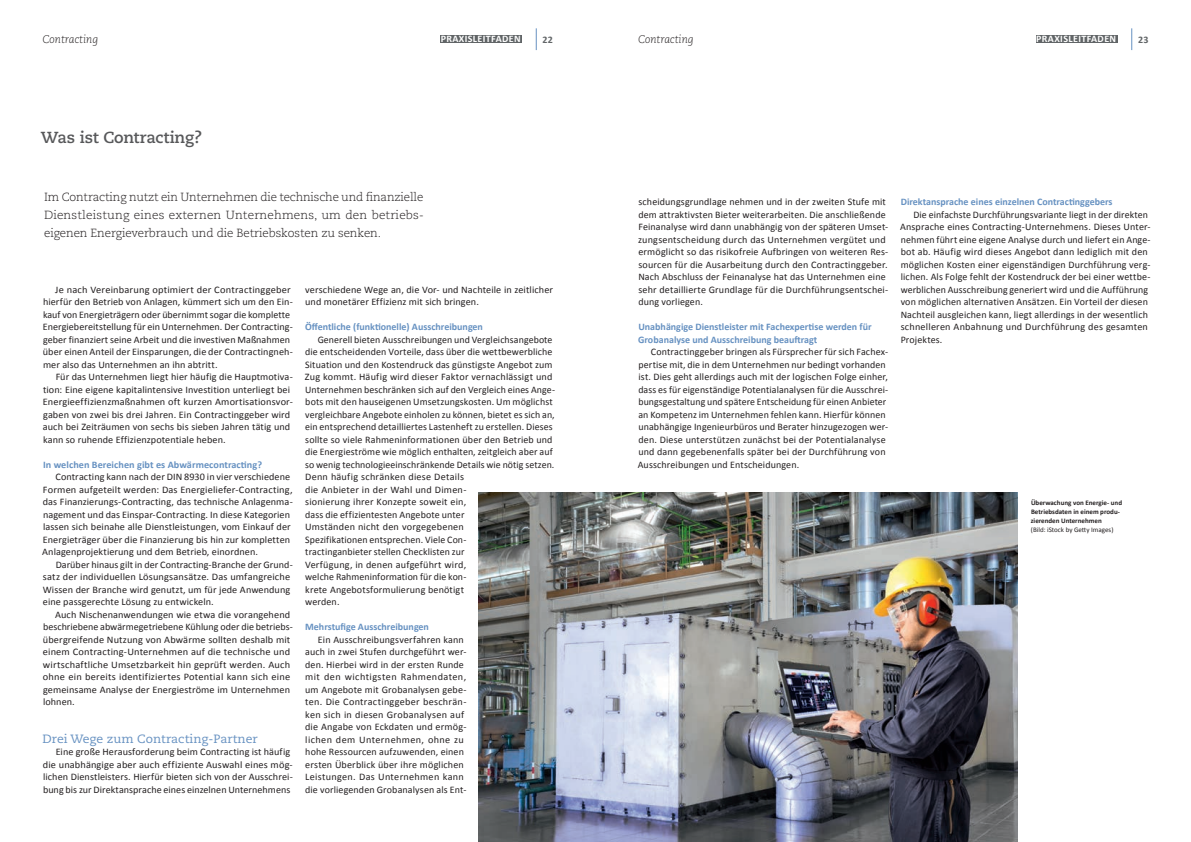
<style>
.page{position:relative;width:1191px;height:842px;background:#fff}
.page>*{position:absolute;margin:0;border:0;box-sizing:border-box;transform-origin:0 0}
.t1{font:700 16px "Caecilia";letter-spacing:-.01em;color:#57585a}
.H2_Headline_in_body{font:12px "Caecilia";letter-spacing:.005em;color:#6691c1}
.einlauftext{font:300 11.8px/18px "Caecilia";letter-spacing:-.01em;color:#231f20;text-align:justify}
.t2{font:italic 300 11px "Caecilia";color:#231f20}
.bodycopy{font:10px/12.5px "Calibri";letter-spacing:.01em;color:#231f20}
.bodycopy-2{font:10px/12.5px "Calibri";letter-spacing:.01em;color:#231f20;scale:1.04 1}
.subheadline{font:700 10px/12.5px "Calibri";color:#6691c1}
.t3{font:700 10px "Calibri";letter-spacing:.04em;color:#fff}
.t4{font:700 10px "Calibri";color:#616567}
.BU{font:700 7px/9px "Calibri";color:#231f20}
.s1{font-weight:400}
</style>
<div class="page">
<div style="left:1036px;top:35px;width:81px;height:8px;background:#616567"></div>
<svg style="left:1131px;top:28px;width:1px;height:22px"></svg>
<div style="left:440px;top:35px;width:82px;height:8px;background:#616567"></div>
<svg style="left:536px;top:28px;width:1px;height:22px"></svg>
<img style="left:478px;top:493px;width:539px;height:349px">
<p class="t2" style="left:43px;top:33px;width:57px">Contracting</p>
<p class="t3" style="left:441px;top:33px;width:81px">PRAXISLEITFADEN</p>
<p class="t4" style="left:542px;top:33px;width:12px">22</p>
<p class="t2" style="left:638px;top:33px;width:57px">Contracting</p>
<p class="t3" style="left:1036px;top:33px;width:81px">PRAXISLEITFADEN</p>
<p class="t4" style="left:1138px;top:33px;width:12px">23</p>
<h1 class="t1" style="left:41px;top:128px;width:163px">Was ist Contracting?</h1>
<p class="einlauftext" style="left:44px;top:188px;width:381px">Im Contracting nutzt ein Unternehmen die technische und finanzielle Dienstleistung eines externen Unternehmens, um den betriebs&shy;eigenen Energieverbrauch und die Betriebskosten zu senken.</p>
<p class="bodycopy-2" style="left:43px;top:282px;width:242px;text-indent:12px">Je nach Vereinbarung optimiert der Contractinggeber hierfür den Betrieb von Anlagen, kümmert sich um den Ein&shy;kauf von Energieträgern oder übernimmt sogar die komplette Energiebereitstellung für ein Unternehmen. Der Contracting&shy;geber finanziert seine Arbeit und die investiven Maßnahmen über einen Anteil der Einsparungen, die der Contractingneh&shy;mer also das Unternehmen an ihn abtritt.</p>
<p class="bodycopy" style="left:43px;top:370px;width:251px;text-indent:13px">Für das Unternehmen liegt hier häufig die Hauptmotiva&shy;tion: Eine eigene kapitalintensive Investition unterliegt bei Energieeffizienzmaßnahmen oft kurzen Amortisationsvor&shy;gaben von zwei bis drei Jahren. Ein Contractinggeber wird auch bei Zeiträumen von sechs bis sieben Jahren tätig und kann so ruhende Effizienzpotentiale heben.</p>
<p class="subheadline" style="left:43px;top:457px;width:220px">In welchen Bereichen gibt es Abwärmecontracting?</p>
<p class="bodycopy" style="left:42px;top:470px;width:252px;text-indent:13px">Contracting kann nach der DIN 8930 in vier verschiedene Formen aufgeteilt werden: Das Energieliefer-Contracting, das Finanzierungs-Contracting, das technische Anlagenma&shy;nagement und das Einspar-Contracting. In diese Kategorien lassen sich beinahe alle Dienstleistungen, vom Einkauf der Energieträger über die Finanzierung bis hin zur kompletten Anlagenprojektierung und dem Betrieb, einordnen.</p>
<p class="bodycopy" style="left:43px;top:557px;width:251px;text-indent:13px">Darüber hinaus gilt in der Contracting-Branche der Grund&shy;satz der individuellen Lösungsansätze. Das umfangreiche Wissen der Branche wird genutzt, um für jede Anwendung eine passgerechte Lösung zu entwickeln.</p>
<p class="bodycopy" style="left:43px;top:607px;width:251px;text-indent:12px">Auch Nischenanwendungen wie etwa die vorangehend beschriebene abwärmegetriebene Kühlung oder die betriebs&shy;übergreifende Nutzung von Abwärme sollten deshalb mit einem Contracting-Unternehmen auf die technische und wirtschaftliche Umsetzbarkeit hin geprüft werden. Auch ohne ein bereits identifiziertes Potential kann sich eine gemeinsame Analyse der Energieströme im Unternehmen lohnen.</p>
<p class="H2_Headline_in_body" style="left:43px;top:731px;width:217px">Drei Wege zum Contracting-Partner</p>
<p class="bodycopy" style="left:43px;top:745px;width:251px;text-indent:13px">Eine große Herausforderung beim Contracting ist häufig die unabhängige aber auch effiziente Auswahl eines mög&shy;lichen Dienstleisters. Hierfür bieten sich von der Ausschrei&shy;bung bis zur Direktansprache eines einzelnen Unternehmens</p>
<p class="bodycopy" style="left:305px;top:282px;width:249px">verschiedene Wege an, die Vor- und Nachteile in zeitlicher und monetärer Effizienz mit sich bringen.</p>
<p class="subheadline" style="left:305px;top:320px;width:179px">Öffentliche (funktionelle) Ausschreibungen</p>
<p class="bodycopy" style="left:305px;top:332px;width:252px;text-indent:13px">Generell bieten Ausschreibungen und Vergleichsangebote die entscheidenden Vorteile, dass über die wettbewerbliche Situation und den Kostendruck das günstigste Angebot zum Zug kommt. Häufig wird dieser Faktor vernachlässigt und Unternehmen beschränken sich auf den Vergleich eines Ange&shy;bots mit den hauseigenen Umsetzungskosten. Um möglichst vergleichbare Angebote einholen zu können, bietet es sich an, ein entsprechend detailliertes Lastenheft zu erstellen. Dieses sollte so viele Rahmeninformationen über den Betrieb und die Energieströme wie möglich enthalten, zeitgleich aber auf so wenig technologieeinschränkende Details wie nötig setzen.<br>Denn häufig schränken diese Details<br>die Anbieter in der Wahl und Dimen-<br>sionierung ihrer Konzepte soweit ein,<br>dass die effizientesten Angebote unter<br>Umständen nicht den vorgegebenen<br>Spezifikationen entsprechen. Viele Con-<br>tractinganbieter stellen Checklisten zur<br>Verfügung, in denen aufgeführt wird,<br>welche Rahmeninformation für die kon-<br>krete Angebotsformulierung benötigt<br>werden.</p>
<p class="subheadline" style="left:305px;top:620px;width:125px">Mehrstufige Ausschreibungen</p>
<p class="bodycopy" style="left:305px;top:632px;width:163px;text-indent:13px">Ein Ausschreibungsverfahren kann auch in zwei Stufen durchgeführt wer&shy;den. Hierbei wird in der ersten Runde mit den wichtigsten Rahmendaten, um Angebote mit Grobanalysen gebe&shy;ten. Die Contractinggeber beschrän&shy;ken sich in diesen Grobanalysen auf die Angabe von Eckdaten und ermög&shy;lichen dem Unternehmen, ohne zu hohe Ressourcen aufzuwenden, einen ersten Überblick über ihre möglichen Leistungen. Das Unternehmen kann die vorliegenden Grobanalysen als Ent-</p>
<p class="bodycopy" style="left:638px;top:195px;width:251px">scheidungsgrundlage nehmen und in der zweiten Stufe mit dem attraktivsten Bieter weiterarbeiten. Die anschließende Feinanalyse wird dann unabhängig von der späteren Umset&shy;zungsentscheidung durch das Unternehmen vergütet und ermöglicht so das risikofreie Aufbringen von weiteren Res&shy;sourcen für die Ausarbeitung durch den Contractinggeber.<br>Nach Abschluss der Feinanalyse hat das Unternehmen eine sehr detaillierte Grundlage für die Durchführungsentschei&shy;dung vorliegen.</p>
<p class="subheadline" style="left:638px;top:320px;width:235px">Unabhängige Dienstleister mit Fachexpertise werden für<br>Grobanalyse und Ausschreibung beauftragt</p>
<p class="bodycopy" style="left:638px;top:345px;width:252px;text-indent:13px">Contractinggeber bringen als Fürsprecher für sich Fachex&shy;pertise mit, die in dem Unternehmen nur bedingt vorhanden ist. Dies geht allerdings auch mit der logischen Folge einher, dass es für eigenständige Potentialanalysen für die Ausschrei&shy;bungsgestaltung und spätere Entscheidung für einen Anbieter an Kompetenz im Unternehmen fehlen kann. Hierfür können unabhängige Ingenieurbüros und Berater hinzugezogen wer&shy;den. Diese unterstützen zunächst bei der Potentialanalyse und dann gegebenenfalls später bei der Durchführung von Ausschreibungen und Entscheidungen.</p>
<p class="subheadline" style="left:900px;top:195px;width:213px">Direktansprache eines einzelnen Contractinggebers</p>
<p class="bodycopy" style="left:900px;top:207px;width:252px;text-indent:13px">Die einfachste Durchführungsvariante liegt in der direkten Ansprache eines Contracting-Unternehmens. Dieses Unter&shy;nehmen führt eine eigene Analyse durch und liefert ein Ange&shy;bot ab. Häufig wird dieses Angebot dann lediglich mit den möglichen Kosten einer eigenständigen Durchführung verg&shy;lichen. Als Folge fehlt der Kostendruck der bei einer wettbe&shy;werblichen Ausschreibung generiert wird und die Aufführung von möglichen alternativen Ansätzen. Ein Vorteil der diesen Nachteil ausgleichen kann, liegt allerdings in der wesentlich schnelleren Anbahnung und Durchführung des gesamten Projektes.</p>
<p class="BU" style="left:1030px;top:498px;width:93px">Überwachung von Energie- und<br>Betriebsdaten in einem produ&shy;zierenden Unternehmen<br><span class="s1">(Bild: iStock by Getty Images)</span></p>
</div>
